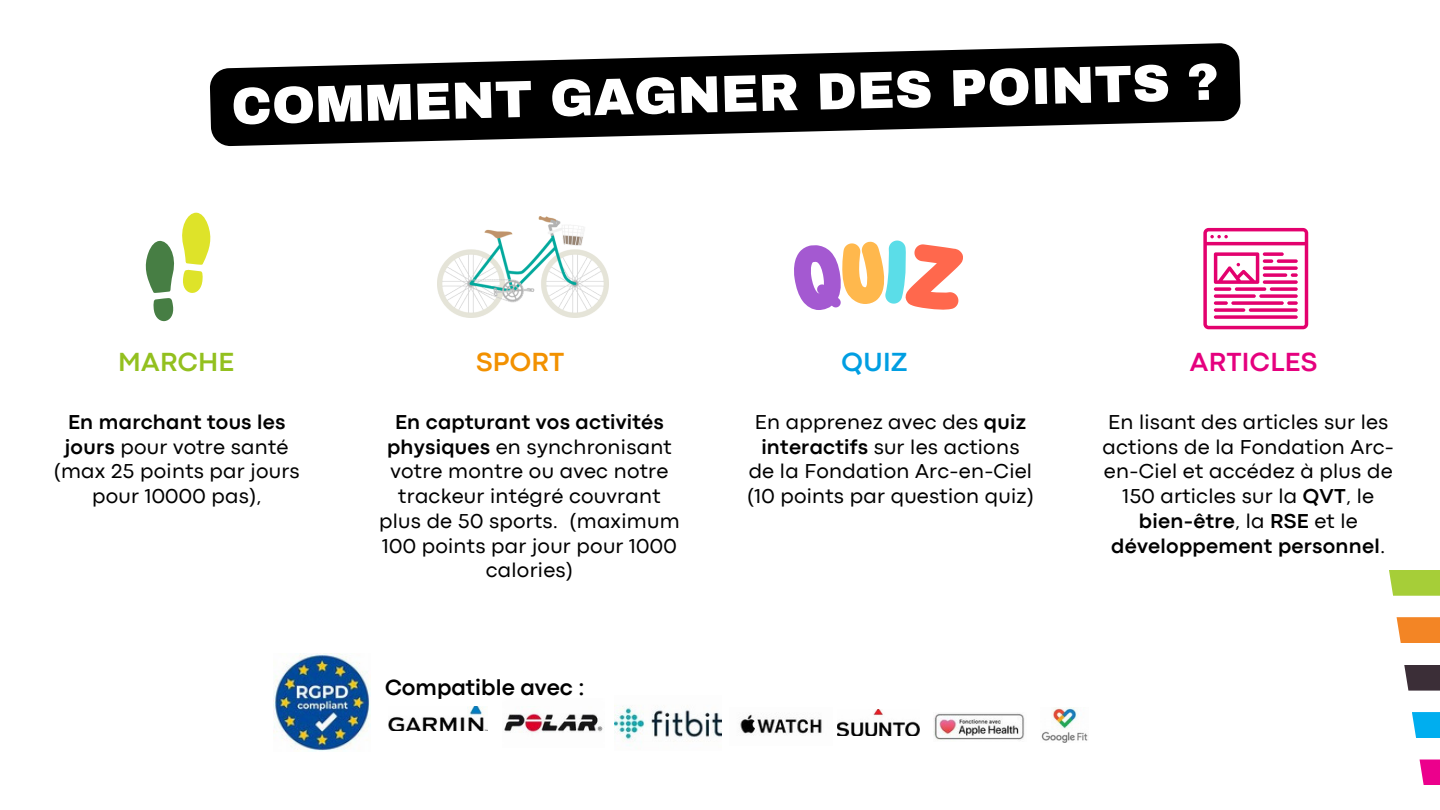
<style>
.page{position:relative;width:1440px;height:810px;background:#fff}
.page>*{position:absolute;margin:0;border:0;box-sizing:border-box;transform-origin:0 0}
.t1{font:900 52.2px "Archivo";color:#fff}
.t2{font:700 27.4px "Codec Pro";letter-spacing:.01em;color:#e5007e}
.t3{font:700 27.4px "Codec Pro";letter-spacing:.01em;color:#93c01f}
.t4{font:700 27.4px "Codec Pro";letter-spacing:.01em;color:#f29100}
.t5{font:700 27.4px "Codec Pro";color:#009ee2}
.t6{font:700 22.9px "Codec Pro";color:#000}
.t7{font:21px/24.8px "Codec Pro";letter-spacing:.015em;color:#000;text-align:center}
.s1{font-weight:700}
</style>
<div class="page">
<svg style="left:182px;top:213px;width:28px;height:80px"></svg>
<svg style="left:146px;top:241px;width:28px;height:80px"></svg>
<img style="left:437px;top:217px;width:171px;height:100px">
<svg style="left:794px;top:240px;width:169px;height:70px"></svg>
<svg style="left:1203px;top:228px;width:105px;height:101px"></svg>
<svg style="left:1263px;top:280px;width:35px;height:4px"></svg>
<svg style="left:1263px;top:259px;width:10px;height:4px"></svg>
<svg style="left:1263px;top:252px;width:21px;height:4px"></svg>
<svg style="left:1263px;top:266px;width:35px;height:4px"></svg>
<svg style="left:1277px;top:259px;width:21px;height:4px"></svg>
<img style="left:273px;top:654px;width:98px;height:97px">
<img style="left:615px;top:705px;width:107px;height:41px">
<img style="left:740px;top:714px;width:82px;height:20px">
<img style="left:504px;top:713px;width:99px;height:20px">
<img style="left:837px;top:709px;width:83px;height:27px">
<img style="left:388px;top:707px;width:100px;height:24px">
<img style="left:934px;top:713px;width:91px;height:28px">
<img style="left:1041px;top:707px;width:47px;height:36px">
<svg style="left:210px;top:43px;width:1031px;height:103px;fill:#000"></svg>
<svg style="left:1389px;top:570px;width:51px;height:26px"></svg>
<svg style="left:1397px;top:617px;width:43px;height:26px"></svg>
<svg style="left:1404px;top:665px;width:36px;height:26px"></svg>
<svg style="left:1412px;top:712px;width:28px;height:26px"></svg>
<svg style="left:1420px;top:760px;width:20px;height:25px"></svg>
<p class="t1" style="left:231px;top:75px;width:990px;rotate:-1deg">COMMENT GAGNER DES POINTS ?</p>
<h2 class="t3" style="left:118px;top:352px;width:118px">MARCHE</h2>
<p class="t4" style="left:476px;top:352px;width:90px">SPORT</p>
<p class="t5" style="left:842px;top:352px;width:68px">QUIZ</p>
<p class="t2" style="left:1190px;top:352px;width:129px">ARTICLES</p>
<h1 class="t7" style="left:54px;top:411px;width:248px"><span class="s1">En marchant tous les jours</span> pour votre santé (max 25 points par jours pour 10000 pas),</h1>
<h2 class="t7" style="left:379px;top:411px;width:302px"><span class="s1">En capturant vos activités physiques</span> en synchronisant votre montre ou avec notre trackeur intégré couvrant plus de 50 sports. (maximum<br>100 points par jour pour 1000 calories)</h2>
<p class="t7" style="left:747px;top:411px;width:288px">En apprenez avec des <span class="s1">quiz interactifs</span> sur les actions de la Fondation Arc-en-Ciel (10 points par question quiz)</p>
<h2 class="t7" style="left:1103px;top:411px;width:293px">En lisant des articles sur les actions de la Fondation Arc&shy;en-Ciel et accédez à plus de<br>150 articles sur la <span class="s1">QVT</span>, le <span class="s1">bien-être</span>, la <span class="s1">RSE</span> et le <span class="s1">développement personnel</span>.</h2>
<p class="t6" style="left:385px;top:679px;width:201px">Compatible avec :</p>
</div>
